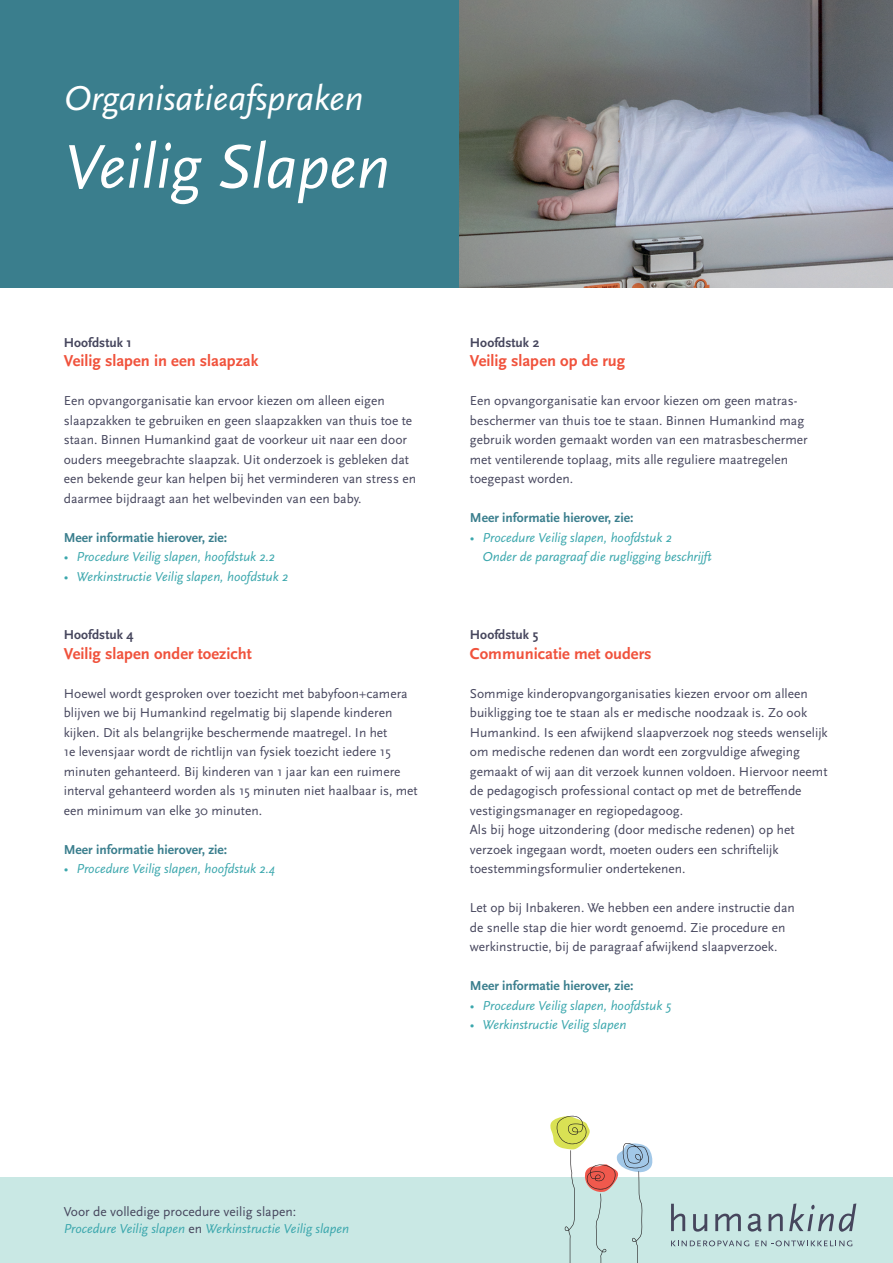
<style>
.page{position:relative;width:893px;height:1263px;background:#fff}
.page>*{position:absolute;margin:0;border:0;box-sizing:border-box;transform-origin:0 0}
.t1{font:italic 64.5px "Scala Sans Pro";color:#fff}
.t2{font:italic 36px "Scala Sans Pro";color:#fff}
.t3{font:700 16.5px "Scala Sans Pro";color:#f0523c}
.t4{font:13.5px/19.5px "Scala Sans Pro";color:#46465d}
.t5{font:italic 13.5px/18px "Scala Sans Pro";color:#3ba7ad}
.t6{font:700 13.5px "Scala Sans Pro";color:#3a7e8d}
.t7{font:700 13.5px "Scala Sans Pro";color:#46465d}
.s1{font-style:normal;color:#46465d}
</style>
<div class="page">
<div style="left:0;top:1178px;width:893px;height:85px;background:#c9e8e4"></div>
<svg style="left:671px;top:1204px;width:14px;height:27px"></svg>
<svg style="left:693px;top:1214px;width:14px;height:17px"></svg>
<svg style="left:715px;top:1213px;width:26px;height:18px"></svg>
<svg style="left:748px;top:1213px;width:14px;height:18px"></svg>
<svg style="left:769px;top:1213px;width:14px;height:18px"></svg>
<svg style="left:789px;top:1203px;width:67px;height:29px"></svg>
<svg style="left:671px;top:1240px;width:78px;height:6px"></svg>
<svg style="left:755px;top:1240px;width:11px;height:6px"></svg>
<svg style="left:772px;top:1240px;width:80px;height:6px"></svg>
<svg style="left:550px;top:1116px;width:103px;height:147px"></svg>
<div style="left:0;top:0;width:893px;height:287px;background:#3a7e8d"></div>
<img style="left:459px;top:0;width:434px;height:287px">
<h2 class="t2" style="left:64px;top:78px;width:301px">Organisatieafspraken</h2>
<h1 class="t1" style="left:64px;top:130px;width:327px">Veilig Slapen</h1>
<p class="t7" style="left:64px;top:334px;width:70px">Hoofdstuk 1</p>
<p class="t3" style="left:64px;top:351px;width:196px">Veilig slapen in een slaapzak</p>
<p class="t4" style="left:64px;top:391px;width:354px">Een opvangorganisatie kan ervoor kiezen om alleen eigen slaapzakken te gebruiken en geen slaapzakken van thuis toe te staan. Binnen Humankind gaat de voorkeur uit naar een door ouders meegebrachte slaapzak. Uit onderzoek is gebleken dat een bekende geur kan helpen bij het verminderen van stress en daarmee bijdraagt aan het welbevinden van een baby.</p>
<p class="t6" style="left:64px;top:529px;width:165px">Meer informatie hierover, zie:</p>
<p class="t5" style="left:64px;top:548px;width:212px">• Procedure Veilig slapen, hoofdstuk 2.2</p>
<p class="t5" style="left:64px;top:567px;width:226px">• Werkinstructie Veilig slapen, hoofdstuk 2</p>
<p class="t7" style="left:64px;top:627px;width:71px">Hoofdstuk 4</p>
<p class="t3" style="left:64px;top:644px;width:190px">Veilig slapen onder toezicht</p>
<p class="t4" style="left:64px;top:683px;width:355px">Hoewel wordt gesproken over toezicht met babyfoon+camera blijven we bij Humankind regelmatig bij slapende kinderen kijken. Dit als belangrijke beschermende maatregel. In het<br>1e levensjaar wordt de richtlijn van fysiek toezicht iedere 15 minuten gehanteerd. Bij kinderen van 1 jaar kan een ruimere interval gehanteerd worden als 15 minuten niet haalbaar is, met een minimum van elke 30 minuten.</p>
<p class="t6" style="left:64px;top:841px;width:165px">Meer informatie hierover, zie:</p>
<p class="t5" style="left:64px;top:860px;width:213px">• Procedure Veilig slapen, hoofdstuk 2.4</p>
<p class="t7" style="left:470px;top:334px;width:71px">Hoofdstuk 2</p>
<p class="t3" style="left:470px;top:351px;width:157px">Veilig slapen op de rug</p>
<p class="t4" style="left:470px;top:391px;width:339px">Een opvangorganisatie kan ervoor kiezen om geen matras&shy;beschermer van thuis toe te staan. Binnen Humankind mag gebruik worden gemaakt worden van een matrasbeschermer met ventilerende toplaag, mits alle reguliere maatregelen toegepast worden.</p>
<p class="t6" style="left:470px;top:510px;width:165px">Meer informatie hierover, zie:</p>
<p class="t5" style="left:483px;top:527px;width:231px;line-height:19.5px;text-indent:-13px">• Procedure Veilig slapen, hoofdstuk 2<br>Onder de paragraaf die rugligging beschrijft</p>
<p class="t7" style="left:470px;top:627px;width:70px">Hoofdstuk 5</p>
<p class="t3" style="left:470px;top:644px;width:183px">Communicatie met ouders</p>
<p class="t4" style="left:470px;top:683px;width:359px">Sommige kinderopvangorganisaties kiezen ervoor om alleen buikligging toe te staan als er medische noodzaak is. Zo ook Humankind. Is een afwijkend slaapverzoek nog steeds wenselijk om medische redenen dan wordt een zorgvuldige afweging gemaakt of wij aan dit verzoek kunnen voldoen. Hiervoor neemt de pedagogisch professional contact op met de betreffende vestigingsmanager en regiopedagoog.<br>Als bij hoge uitzondering (door medische redenen) op het verzoek ingegaan wordt, moeten ouders een schriftelijk toestemmingsformulier ondertekenen.</p>
<p class="t4" style="left:470px;top:898px;width:326px">Let op bij Inbakeren. We hebben een andere instructie dan de snelle stap die hier wordt genoemd. Zie procedure en werkinstructie, bij de paragraaf afwijkend slaapverzoek.</p>
<p class="t6" style="left:470px;top:978px;width:165px">Meer informatie hierover, zie:</p>
<p class="t5" style="left:470px;top:996px;width:203px">• Procedure Veilig slapen, hoofdstuk 5</p>
<p class="t5" style="left:470px;top:1016px;width:158px">• Werkinstructie Veilig slapen</p>
<p class="t5" style="left:64px;top:1202px;width:287px"><span class="s1">Voor de volledige procedure veilig slapen:<br></span>Procedure Veilig slapen <span class="s1">en</span> Werkinstructie Veilig slapen</p>
</div>
